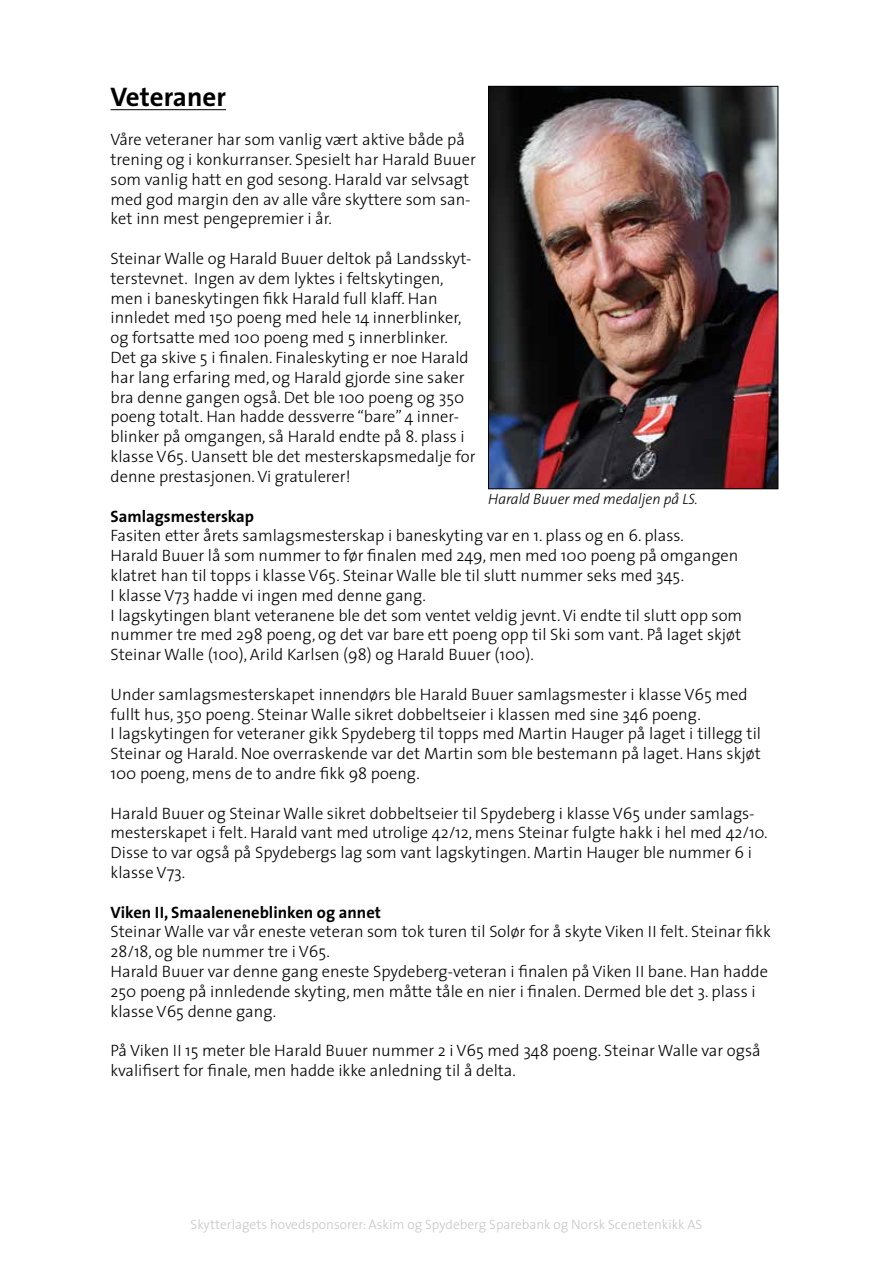
<style>
.page{position:relative;width:893px;height:1263px;background:#fff}
.page>*{position:absolute;margin:0;border:0;box-sizing:border-box;transform-origin:0 0}
.t1{font:700 27px "The Sans";color:#000}
.t2{font:300 16.5px/19.8px "The Sans";color:#000}
.t3{font:700 16.5px "The Sans";color:#000}
.t4{font:italic 300 15px "The Sans";color:#000}
.t5{font:300 13.5px "The Sans";color:#c6c6c6}
</style>
<div class="page">
<hr style="left:111px;top:109px;width:115px;height:1px;background:#000">
<img style="left:490px;top:88px;width:286px;height:399px">
<div style="left:488px;top:86px;width:290px;height:403px;border:1px solid #000"></div>
<h1 class="t1" style="left:111px;top:74px;width:117px">Veteraner</h1>
<p class="t2" style="left:111px;top:129px;width:367px">Våre veteraner har som vanlig vært aktive både på trening og i konkurranser. Spesielt har Harald Buuer som vanlig hatt en god sesong. Harald var selvsagt med god margin den av alle våre skyttere som san&shy;ket inn mest pengepremier i år.</p>
<p class="t2" style="left:111px;top:248px;width:366px">Steinar Walle og Harald Buuer deltok på Landsskyt&shy;terstevnet. Ingen av dem lyktes i feltskytingen, men i baneskytingen fikk Harald full klaff. Han innledet med 150 poeng med hele 14 innerblinker, og fortsatte med 100 poeng med 5 innerblinker.<br>Det ga skive 5 i finalen. Finaleskyting er noe Harald har lang erfaring med, og Harald gjorde sine saker bra denne gangen også. Det ble 100 poeng og 350 poeng totalt. Han hadde dessverre “bare” 4 inner&shy;blinker på omgangen, så Harald endte på 8. plass i klasse V65. Uansett ble det mesterskapsmedalje for denne prestasjonen. Vi gratulerer!</p>
<p class="t3" style="left:111px;top:502px;width:145px">Samlagsmesterskap</p>
<p class="t2" style="left:111px;top:525px;width:633px">Fasiten etter årets samlagsmesterskap i baneskyting var en 1. plass og en 6. plass.<br>Harald Buuer lå som nummer to før finalen med 249, men med 100 poeng på omgangen klatret han til topps i klasse V65. Steinar Walle ble til slutt nummer seks med 345.<br>I klasse V73 hadde vi ingen med denne gang.<br>I lagskytingen blant veteranene ble det som ventet veldig jevnt. Vi endte til slutt opp som nummer tre med 298 poeng, og det var bare ett poeng opp til Ski som vant. På laget skjøt Steinar Walle (100), Arild Karlsen (98) og Harald Buuer (100).</p>
<p class="t2" style="left:111px;top:684px;width:652px">Under samlagsmesterskapet innendørs ble Harald Buuer samlagsmester i klasse V65 med fullt hus, 350 poeng. Steinar Walle sikret dobbeltseier i klassen med sine 346 poeng.<br>I lagskytingen for veteraner gikk Spydeberg til topps med Martin Hauger på laget i tillegg til Steinar og Harald. Noe overraskende var det Martin som ble bestemann på laget. Hans skjøt 100 poeng, mens de to andre fikk 98 poeng.</p>
<p class="t2" style="left:111px;top:802px;width:658px">Harald Buuer og Steinar Walle sikret dobbeltseier til Spydeberg i klasse V65 under samlags&shy;mesterskapet i felt. Harald vant med utrolige 42/12, mens Steinar fulgte hakk i hel med 42/10.<br>Disse to var også på Spydebergs lag som vant lagskytingen. Martin Hauger ble nummer 6 i klasse V73.</p>
<p class="t3" style="left:111px;top:898px;width:272px">Viken II, Smaaleneneblinken og annet</p>
<p class="t2" style="left:111px;top:921px;width:662px">Steinar Walle var vår eneste veteran som tok turen til Solør for å skyte Viken II felt. Steinar fikk 28/18, og ble nummer tre i V65.<br>Harald Buuer var denne gang eneste Spydeberg-veteran i finalen på Viken II bane. Han hadde 250 poeng på innledende skyting, men måtte tåle en nier i finalen. Dermed ble det 3. plass i klasse V65 denne gang.</p>
<p class="t2" style="left:111px;top:1040px;width:652px">På Viken II 15 meter ble Harald Buuer nummer 2 i V65 med 348 poeng. Steinar Walle var også kvalifisert for finale, men hadde ikke anledning til å delta.</p>
<p class="t4" style="left:488px;top:487px;width:211px">Harald Buuer med medaljen på LS.</p>
<p class="t5" style="left:191px;top:1213px;width:513px">Skytterlagets hovedsponsorer: Askim og Spydeberg Sparebank og Norsk Scenetenkikk AS</p>
</div>
